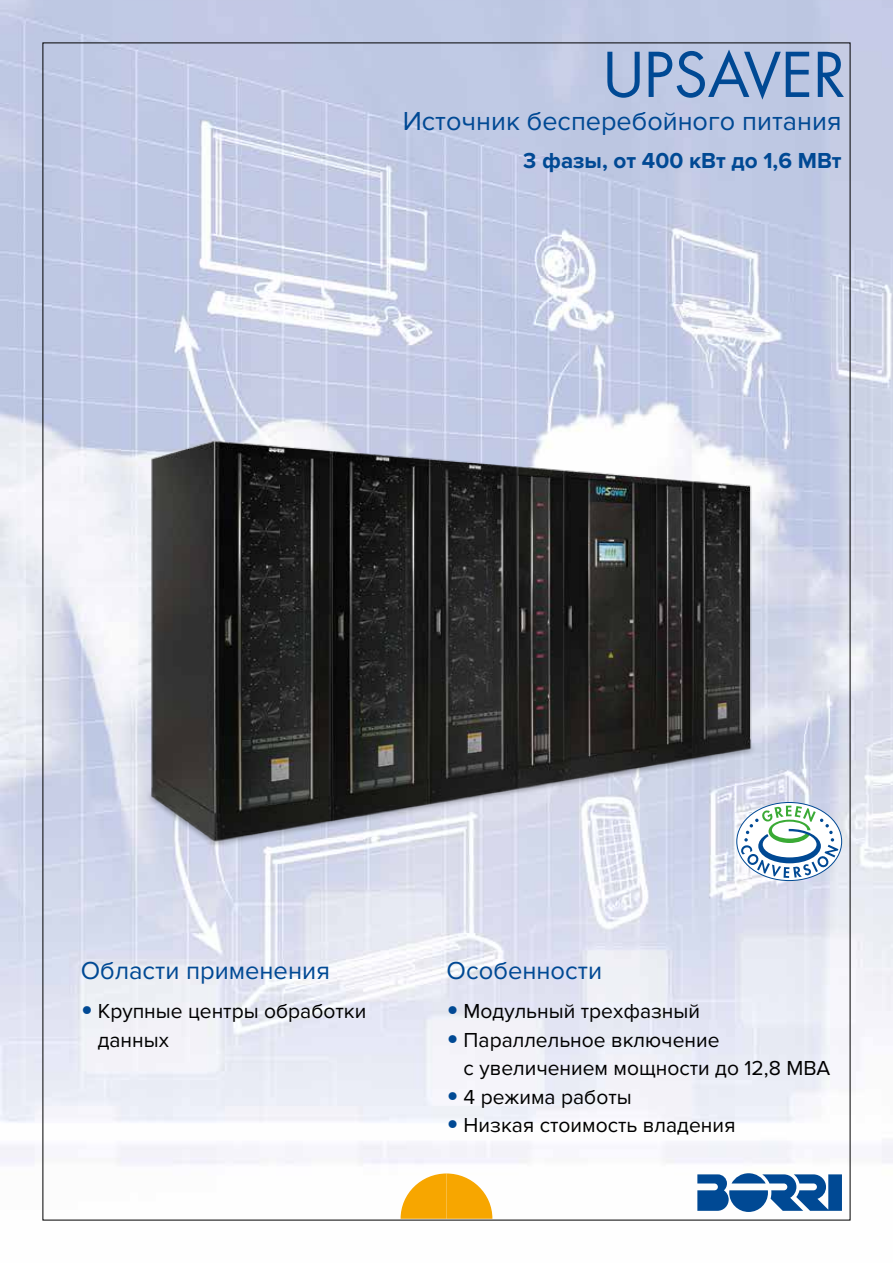
<style>
.page{position:relative;width:893px;height:1263px;background:#fff}
.page>*{position:absolute;margin:0;border:0;box-sizing:border-box;transform-origin:0 0}
.t1{font:60px "Futura Std";color:#004994}
.t2{font:27px "Proxima Nova";color:#004994}
.t3{font:25.5px "Proxima Nova";color:#004994}
.t4{font:700 22.5px "Proxima Nova";color:#004994}
.t5{font:21px/28.5px "Proxima Nova";color:#000}
.s1{font-family:"Futura Std";color:#004994}
</style>
<div class="page">
<img style="left:0;top:0;width:893px;height:1221px">
<svg style="left:401px;top:1173px;width:91px;height:46px"></svg>
<svg style="left:740px;top:806px;width:98px;height:72px"></svg>
<svg style="left:697px;top:1173px;width:145px;height:39px"></svg>
<img style="left:123px;top:424px;width:649px;height:433px">
<h1 class="t1" style="left:603px;top:37px;width:244px">UPSAVER</h1>
<p class="t2" style="left:403px;top:106px;width:440px">Источник бесперебойного питания</p>
<p class="t4" style="left:523px;top:147px;width:320px">3 фазы, от 400 кВт до 1,6 МВт</p>
<p class="t3" style="left:81px;top:956px;width:251px">Области применения</p>
<p class="t5" style="left:98px;top:997px;width:270px;text-indent:-17px"><span class="s1">•</span> Крупные центры обработки данных</p>
<p class="t3" style="left:447px;top:956px;width:157px">Особенности</p>
<p class="t5" style="left:447px;top:997px;width:255px"><span class="s1">•</span> Модульный трехфазный</p>
<p class="t5" style="left:464px;top:1026px;width:368px;text-indent:-17px"><span class="s1">•</span> Параллельное включение<br>с увеличением мощности до 12,8 МВА</p>
<p class="t5" style="left:447px;top:1083px;width:187px"><span class="s1">•</span> 4 режима работы</p>
<p class="t5" style="left:447px;top:1111px;width:290px"><span class="s1">•</span> Низкая стоимость владения</p>
</div>
